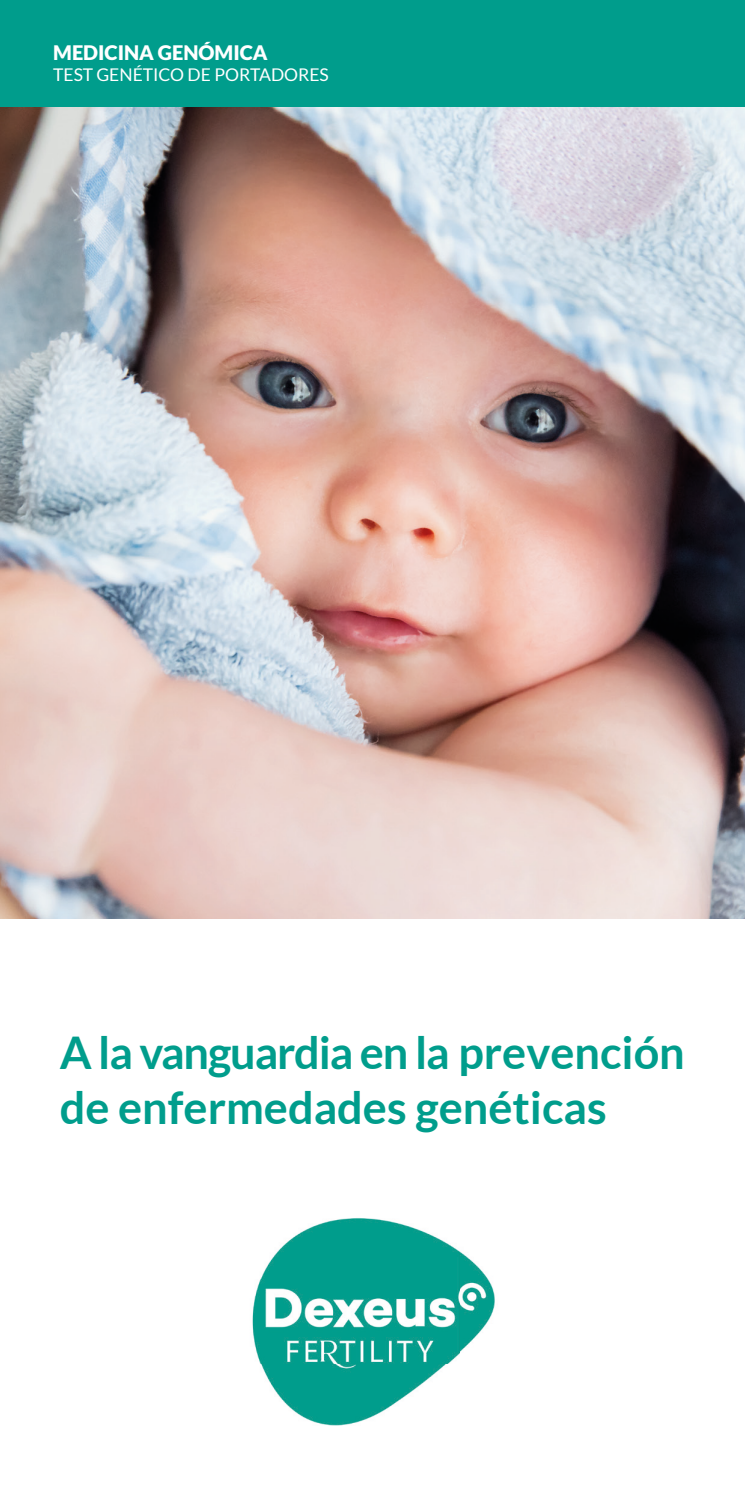
<style>
.page{position:relative;width:745px;height:1489px;background:#fff}
.page>*{position:absolute;margin:0;border:0;box-sizing:border-box;transform-origin:0 0}
.t1{font:700 45px/54px "Lato";color:#009d8c}
.t2{font:900 20px "Lato";color:#fff}
.t3{font:17.5px "Lato";color:#fff}
</style>
<div class="page">
<img style="left:0;top:106px;width:744px;height:812px">
<div style="left:0;top:0;width:744px;height:106px;background:#009d8c"></div>
<img style="left:252px;top:1218px;width:243px;height:208px">
<p class="t2" style="left:53px;top:41px;width:216px">MEDICINA GENÓMICA</p>
<p class="t3" style="left:53px;top:65px;width:277px">TEST GENÉTICO DE PORTADORES</p>
<p class="t1" style="left:60px;top:1025px;width:626px">A la vanguardia en la prevención de enfermedades genéticas</p>
</div>
